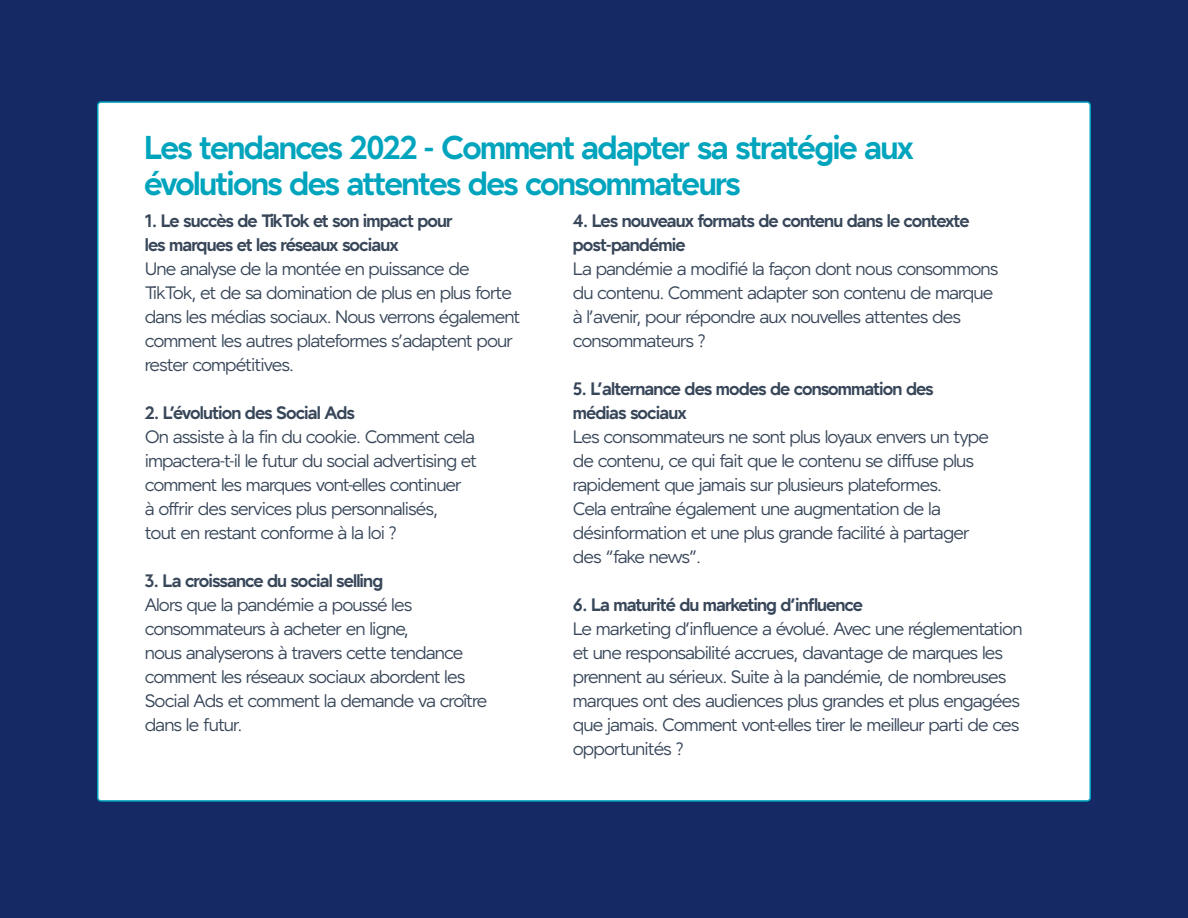
<style>
.page{position:relative;width:1188px;height:918px;background:#152a65}
.page>*{position:absolute;margin:0;border:0;box-sizing:border-box;transform-origin:0 0}
.t1{font:700 33px/36px "Forno";letter-spacing:-.05em;color:#00a4bd}
.t2{font:18px/24px "Forno";letter-spacing:-.05em;color:#374659}
.t3{font:700 18px/24px "Forno";letter-spacing:-.05em;color:#374659}
</style>
<div class="page">
<div style="left:98px;top:102px;width:992px;height:699px;background:#fff;border-radius:3px"></div>
<h1 class="t1" style="left:144px;top:134px;width:771px">Les tendances 2022 - Comment adapter sa stratégie aux évolutions des attentes des consommateurs</h1>
<p class="t3" style="left:573px;top:211px;width:398px">4. Les nouveaux formats de contenu dans le contexte post-pandémie</p>
<p class="t2" style="left:573px;top:259px;width:427px">La pandémie a modifié la façon dont nous consommons du contenu. Comment adapter son contenu de marque à l’avenir, pour répondre aux nouvelles attentes des consommateurs ?</p>
<p class="t3" style="left:573px;top:379px;width:363px">5. L’alternance des modes de consommation des médias sociaux</p>
<p class="t2" style="left:573px;top:427px;width:418px">Les consommateurs ne sont plus loyaux envers un type de contenu, ce qui fait que le contenu se diffuse plus rapidement que jamais sur plusieurs plateformes.<br>Cela entraîne également une augmentation de la désinformation et une plus grande facilité à partager des “fake news”.</p>
<p class="t3" style="left:573px;top:595px;width:292px">6. La maturité du marketing d’influence</p>
<p class="t2" style="left:573px;top:619px;width:451px">Le marketing d’influence a évolué. Avec une réglementation et une responsabilité accrues, davantage de marques les prennent au sérieux. Suite à la pandémie, de nombreuses marques ont des audiences plus grandes et plus engagées que jamais. Comment vont-elles tirer le meilleur parti de ces opportunités ?</p>
<p class="t3" style="left:145px;top:211px;width:310px">1. Le succès de TikTok et son impact pour les marques et les réseaux sociaux</p>
<p class="t2" style="left:145px;top:259px;width:377px">Une analyse de la montée en puissance de TikTok, et de sa domination de plus en plus forte dans les médias sociaux. Nous verrons également comment les autres plateformes s’adaptent pour rester compétitives.</p>
<p class="t3" style="left:145px;top:403px;width:212px">2. L’évolution des Social Ads</p>
<p class="t2" style="left:145px;top:427px;width:334px">On assiste à la fin du cookie. Comment cela impactera-t-il le futur du social advertising et comment les marques vont-elles continuer<br>à offrir des services plus personnalisés,<br>tout en restant conforme à la loi ?</p>
<p class="t3" style="left:145px;top:571px;width:240px">3. La croissance du social selling</p>
<p class="t2" style="left:145px;top:595px;width:344px">Alors que la pandémie a poussé les consommateurs à acheter en ligne,<br>nous analyserons à travers cette tendance comment les réseaux sociaux abordent les Social Ads et comment la demande va croître dans le futur.</p>
</div>
